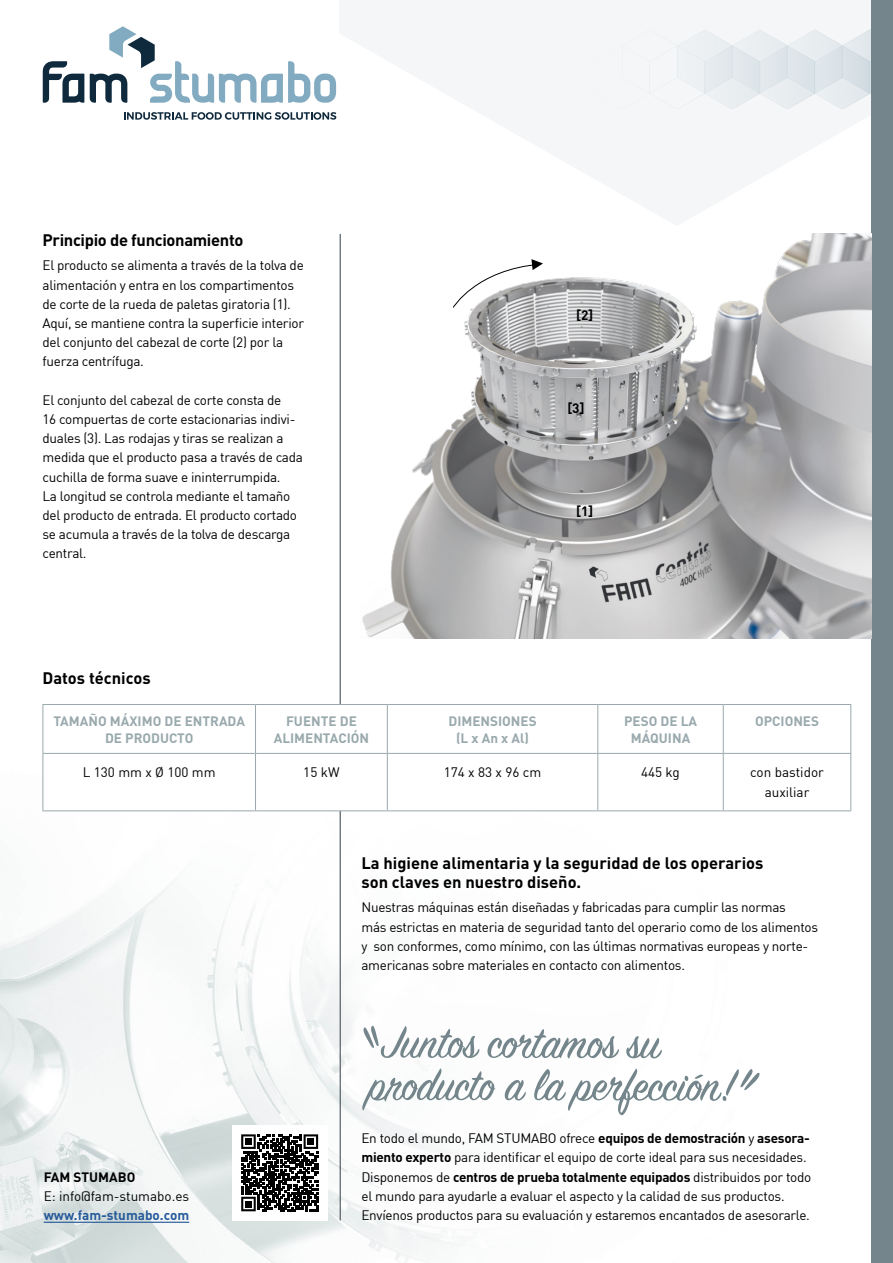
<style>
.page{position:relative;width:893px;height:1263px;background:#fff}
.page>*{position:absolute;margin:0;border:0;box-sizing:border-box;transform-origin:0 0}
.Titel{font:700 16.5px/19.2px "DIN";color:#000}
.Titel-2{font:700 16.5px "DIN";letter-spacing:-.02em;color:#000}
.Txt{font:13.5px/19.2px "DIN";letter-spacing:-.02em;color:#000}
.t1{font:700 13.5px/16.5px "DIN";color:#99a9ad;text-align:center}
.Tabel{font:13.5px/19.2px "DIN";color:#000;text-align:center}
.Txt-2{font:13.5px "DIN";color:#000}
.t2{font:700 13.5px "DIN";color:#000}
.t3{font:700 13.5px "DIN";color:#275b9b}
.s1{font-weight:700}
</style>
<div class="page">
<img style="left:0;top:69px;width:872px;height:1194px">
<svg style="left:339px;top:0;width:533px;height:226px;fill:#f4f6f7"></svg>
<img style="left:594px;top:27px;width:278px;height:81px">
<div style="left:872px;top:0;width:21px;height:1263px;background:#74868b"></div>
<hr style="left:340px;top:234px;width:1px;height:986px;background:#343e47">
<hr style="left:44px;top:1222px;width:145px;height:1px;background:#275b9b">
<svg style="left:43px;top:61px;width:41px;height:42px"></svg>
<svg style="left:90px;top:26px;width:246px;height:77px"></svg>
<svg style="left:124px;top:112px;width:212px;height:8px"></svg>
<div style="left:232px;top:1125px;width:95px;height:95px;background:#fff"></div>
<svg style="left:363px;top:1025px;width:299px;height:34px"></svg>
<svg style="left:362px;top:1068px;width:398px;height:48px"></svg>
<svg style="left:241px;top:1134px;width:77px;height:77px"></svg>
<div style="left:245px;top:1138px;width:7px;height:7px;background:#000"></div>
<div style="left:308px;top:1138px;width:6px;height:7px;background:#000"></div>
<div style="left:245px;top:1201px;width:7px;height:6px;background:#000"></div>
<img style="left:361px;top:234px;width:510px;height:405px">
<svg style="left:44px;top:705px;width:806px;height:105px"></svg>
<hr style="left:43px;top:704px;width:212px;height:1px;background:#99a9ad">
<hr style="left:43px;top:705px;width:1px;height:48px;background:#99a9ad">
<hr style="left:255px;top:704px;width:132px;height:1px;background:#99a9ad">
<hr style="left:255px;top:705px;width:1px;height:48px;background:#99a9ad">
<hr style="left:387px;top:704px;width:211px;height:1px;background:#99a9ad">
<hr style="left:387px;top:705px;width:1px;height:48px;background:#99a9ad">
<hr style="left:598px;top:704px;width:125px;height:1px;background:#99a9ad">
<hr style="left:597px;top:705px;width:1px;height:48px;background:#99a9ad">
<hr style="left:723px;top:704px;width:128px;height:1px;background:#99a9ad">
<hr style="left:723px;top:705px;width:1px;height:48px;background:#99a9ad">
<hr style="left:850px;top:705px;width:1px;height:48px;background:#99a9ad">
<hr style="left:43px;top:753px;width:212px;height:1px;background:#99a9ad">
<hr style="left:43px;top:754px;width:1px;height:56px;background:#99a9ad">
<hr style="left:255px;top:753px;width:132px;height:1px;background:#99a9ad">
<hr style="left:255px;top:754px;width:1px;height:56px;background:#99a9ad">
<hr style="left:387px;top:753px;width:211px;height:1px;background:#99a9ad">
<hr style="left:387px;top:754px;width:1px;height:56px;background:#99a9ad">
<hr style="left:598px;top:753px;width:125px;height:1px;background:#99a9ad">
<hr style="left:597px;top:754px;width:1px;height:56px;background:#99a9ad">
<hr style="left:723px;top:753px;width:128px;height:1px;background:#99a9ad">
<hr style="left:723px;top:754px;width:1px;height:56px;background:#99a9ad">
<hr style="left:850px;top:754px;width:1px;height:56px;background:#99a9ad">
<hr style="left:43px;top:810px;width:212px;height:1px;background:#99a9ad">
<hr style="left:255px;top:810px;width:132px;height:1px;background:#99a9ad">
<hr style="left:387px;top:810px;width:211px;height:1px;background:#99a9ad">
<hr style="left:598px;top:810px;width:125px;height:1px;background:#99a9ad">
<hr style="left:723px;top:810px;width:128px;height:1px;background:#99a9ad">
<svg style="left:452px;top:259px;width:91px;height:49px"></svg>
<p class="Titel-2" style="left:43px;top:229px;width:202px">Principio de funcionamiento</p>
<p class="Txt" style="left:43px;top:256px;width:263px">El producto se alimenta a través de la tolva de alimentación y entra en los compartimentos de corte de la rueda de paletas giratoria (1).<br>Aquí, se mantiene contra la superficie interior del conjunto del cabezal de corte (2) por la fuerza centrífuga.</p>
<p class="Txt" style="left:43px;top:390px;width:262px">El conjunto del cabezal de corte consta de<br>16 compuertas de corte estacionarias indivi&shy;duales (3). Las rodajas y tiras se realizan a medida que el producto pasa a través de cada cuchilla de forma suave e ininterrumpida.<br>La longitud se controla mediante el tamaño del producto de entrada. El producto cortado se acumula a través de la tolva de descarga central.</p>
<p class="Titel" style="left:43px;top:668px;width:110px">Datos técnicos</p>
<p class="t2" style="left:576px;top:306px;width:18px">[2]</p>
<p class="t2" style="left:567px;top:400px;width:18px">[3]</p>
<p class="t2" style="left:576px;top:502px;width:18px">[1]</p>
<p class="t1" style="left:53px;top:712px;width:193px">TAMAÑO MÁXIMO DE ENTRADA<br>DE PRODUCTO</p>
<p class="t1" style="left:274px;top:712px;width:97px">FUENTE DE<br>ALIMENTACIÓN</p>
<p class="t1" style="left:448px;top:712px;width:90px">DIMENSIONES (L x An x Al)</p>
<p class="t1" style="left:624px;top:712px;width:75px">PESO DE LA<br>MÁQUINA</p>
<p class="t1" style="left:755px;top:712px;width:66px">OPCIONES</p>
<p class="Tabel" style="left:83px;top:763px;width:134px">L 130 mm x Ø 100 mm</p>
<p class="Tabel" style="left:303px;top:763px;width:38px">15 kW</p>
<p class="Tabel" style="left:444px;top:763px;width:99px">174 x 83 x 96 cm</p>
<p class="Tabel" style="left:641px;top:763px;width:40px">445 kg</p>
<p class="Tabel" style="left:750px;top:763px;width:75px">con bastidor auxiliar</p>
<p class="t2" style="left:44px;top:1168px;width:93px">FAM STUMABO</p>
<p class="Txt-2" style="left:44px;top:1188px;width:147px">E: info@fam-stumabo.es</p>
<p class="t3" style="left:44px;top:1207px;width:147px">www.fam-stumabo.com</p>
<p class="Titel" style="left:361px;top:852px;width:404px">La higiene alimentaria y la seguridad de los operarios son claves en nuestro diseño.</p>
<p class="Txt" style="left:361px;top:898px;width:458px">Nuestras máquinas están diseñadas y fabricadas para cumplir las normas<br>más estrictas en materia de seguridad tanto del operario como de los alimentos y son conformes, como mínimo, con las últimas normativas europeas y norte&shy;americanas sobre materiales en contacto con alimentos.</p>
<p class="Txt" style="left:361px;top:1128px;width:451px">En todo el mundo, FAM STUMABO ofrece <span class="s1">equipos de demostración</span> y <span class="s1">asesora&shy;miento experto</span> para identificar el equipo de corte ideal para sus necesidades.<br>Disponemos de <span class="s1">centros de prueba totalmente equipados</span> distribuidos por todo el mundo para ayudarle a evaluar el aspecto y la calidad de sus productos.<br>Envíenos productos para su evaluación y estaremos encantados de asesorarle.</p>
</div>
